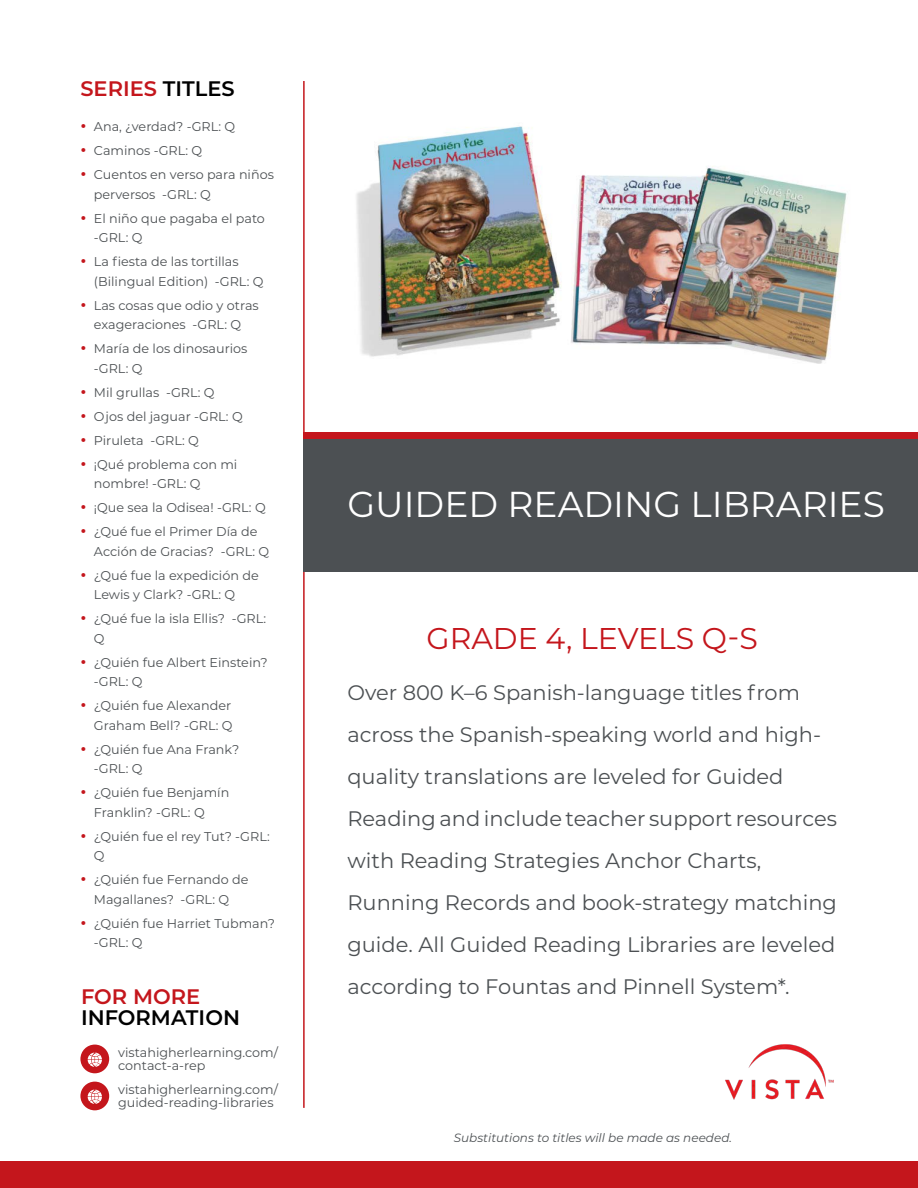
<style>
.page{position:relative;width:918px;height:1188px;background:#fff}
.page>*{position:absolute;margin:0;border:0;box-sizing:border-box;transform-origin:0 0}
.t1{font:36px "Montserrat";color:#fff}
.t2{font:30px "Montserrat";color:#c4161c}
.t3{font:21px/42px "Montserrat";color:#4c5053}
.t4{font:600 21px "Montserrat";color:#c4161c}
.t5{font:600 21px "Montserrat";color:#000}
.t6{font:12.75px/19.5px "Montserrat";color:#4c5053}
.t7{font:italic 12px "Montserrat";color:#4c5053}
.s1{color:#000}
.s2{font-weight:600;font-size:18px;color:#c4161c}
</style>
<div class="page">
<div style="left:0;top:1161px;width:918px;height:27px;background:#c4161c"></div>
<hr style="left:303px;top:81px;width:2px;height:1027px;background:#c4161c">
<div style="left:80px;top:1082px;width:29px;height:28px;background:#c4161c;border-radius:50%"></div>
<div style="left:80px;top:1045px;width:29px;height:28px;background:#c4161c;border-radius:50%"></div>
<svg style="left:88px;top:1090px;width:14px;height:14px"></svg>
<svg style="left:88px;top:1053px;width:14px;height:14px"></svg>
<div style="left:304px;top:432px;width:614px;height:132px;background:#c4161c"></div>
<div style="left:303px;top:439px;width:615px;height:132px;background:#4c5053"></div>
<img style="left:725px;top:1044px;width:109px;height:56px">
<img style="left:356px;top:126px;width:491px;height:238px">
<h3 class="t4" style="left:80px;top:74px;width:156px">SERIES <span class="s1">TITLES</span></h3>
<p class="t6" style="left:80px;top:116px;width:156px"><span class="s2">•</span> Ana, ¿verdad? -GRL: Q</p>
<p class="t6" style="left:80px;top:140px;width:123px"><span class="s2">•</span> Caminos -GRL: Q</p>
<p class="t6" style="left:94px;top:164px;width:182px;text-indent:-14px"><span class="s2">•</span> Cuentos en verso para niños perversos -GRL: Q</p>
<p class="t6" style="left:94px;top:208px;width:173px;text-indent:-14px"><span class="s2">•</span> El niño que pagaba el pato -GRL: Q</p>
<p class="t6" style="left:94px;top:251px;width:171px;text-indent:-14px"><span class="s2">•</span> La fiesta de las tortillas (Bilingual Edition) -GRL: Q</p>
<p class="t6" style="left:80px;top:295px;width:180px;text-align:center"><span class="s2">•</span> Las cosas que odio y otras exageraciones -GRL: Q</p>
<p class="t6" style="left:94px;top:338px;width:155px;text-indent:-14px"><span class="s2">•</span> María de los dinosaurios -GRL: Q</p>
<p class="t6" style="left:80px;top:382px;width:136px"><span class="s2">•</span> Mil grullas -GRL: Q</p>
<p class="t6" style="left:80px;top:406px;width:164px"><span class="s2">•</span> Ojos del jaguar -GRL: Q</p>
<p class="t6" style="left:80px;top:430px;width:120px"><span class="s2">•</span> Piruleta -GRL: Q</p>
<p class="t6" style="left:94px;top:454px;width:145px;text-indent:-14px"><span class="s2">•</span> ¡Qué problema con mi nombre! -GRL: Q</p>
<p class="t6" style="left:80px;top:497px;width:187px"><span class="s2">•</span> ¡Que sea la Odisea! -GRL: Q</p>
<p class="t6" style="left:94px;top:521px;width:177px;text-indent:-14px"><span class="s2">•</span> ¿Qué fue el Primer Día de<br>Acción de Gracias? -GRL: Q</p>
<p class="t6" style="left:94px;top:565px;width:166px;text-indent:-14px"><span class="s2">•</span> ¿Qué fue la expedición de<br>Lewis y Clark? -GRL: Q</p>
<p class="t6" style="left:94px;top:608px;width:174px;text-indent:-14px"><span class="s2">•</span> ¿Qué fue la isla Ellis? -GRL:<br>Q</p>
<p class="t6" style="left:94px;top:652px;width:175px;text-indent:-14px"><span class="s2">•</span> ¿Quién fue Albert Einstein? -GRL: Q</p>
<p class="t6" style="left:80px;top:695px;width:154px;text-align:right"><span class="s2">•</span> ¿Quién fue Alexander<br>Graham Bell? -GRL: Q</p>
<p class="t6" style="left:94px;top:739px;width:147px;text-indent:-14px"><span class="s2">•</span> ¿Quién fue Ana Frank? -GRL: Q</p>
<p class="t6" style="left:94px;top:782px;width:137px;text-indent:-14px"><span class="s2">•</span> ¿Quién fue Benjamín<br>Franklin? -GRL: Q</p>
<p class="t6" style="left:94px;top:826px;width:177px;text-indent:-14px"><span class="s2">•</span> ¿Quién fue el rey Tut? -GRL:<br>Q</p>
<p class="t6" style="left:80px;top:869px;width:170px;text-align:center"><span class="s2">•</span> ¿Quién fue Fernando de<br>Magallanes? -GRL: Q</p>
<p class="t6" style="left:94px;top:913px;width:183px;text-indent:-14px"><span class="s2">•</span> ¿Quién fue Harriet Tubman? -GRL: Q</p>
<h3 class="t4" style="left:81px;top:982px;width:121px">FOR MORE</h3>
<h3 class="t5" style="left:81px;top:1003px;width:161px">INFORMATION</h3>
<p class="t6" style="left:118px;top:1045px;width:161px;line-height:13.5px">vistahigherlearning.com/ contact-a-rep</p>
<p class="t6" style="left:118px;top:1082px;width:161px;line-height:13.5px">vistahigherlearning.com/ guided-reading-libraries</p>
<h1 class="t1" style="left:347px;top:479px;width:539px">GUIDED READING LIBRARIES</h1>
<h2 class="t2" style="left:426px;top:618px;width:333px">GRADE 4, LEVELS Q-S</h2>
<p class="t3" style="left:347px;top:671px;width:491px">Over 800 K–6 Spanish-language titles from across the Spanish-speaking world and high&shy;quality translations are leveled for Guided Reading and include teacher support resources with Reading Strategies Anchor Charts, Running Records and book-strategy matching guide. All Guided Reading Libraries are leveled according to Fountas and Pinnell System*.</p>
<p class="t7" style="left:454px;top:1130px;width:280px">Substitutions to titles will be made as needed.</p>
</div>
